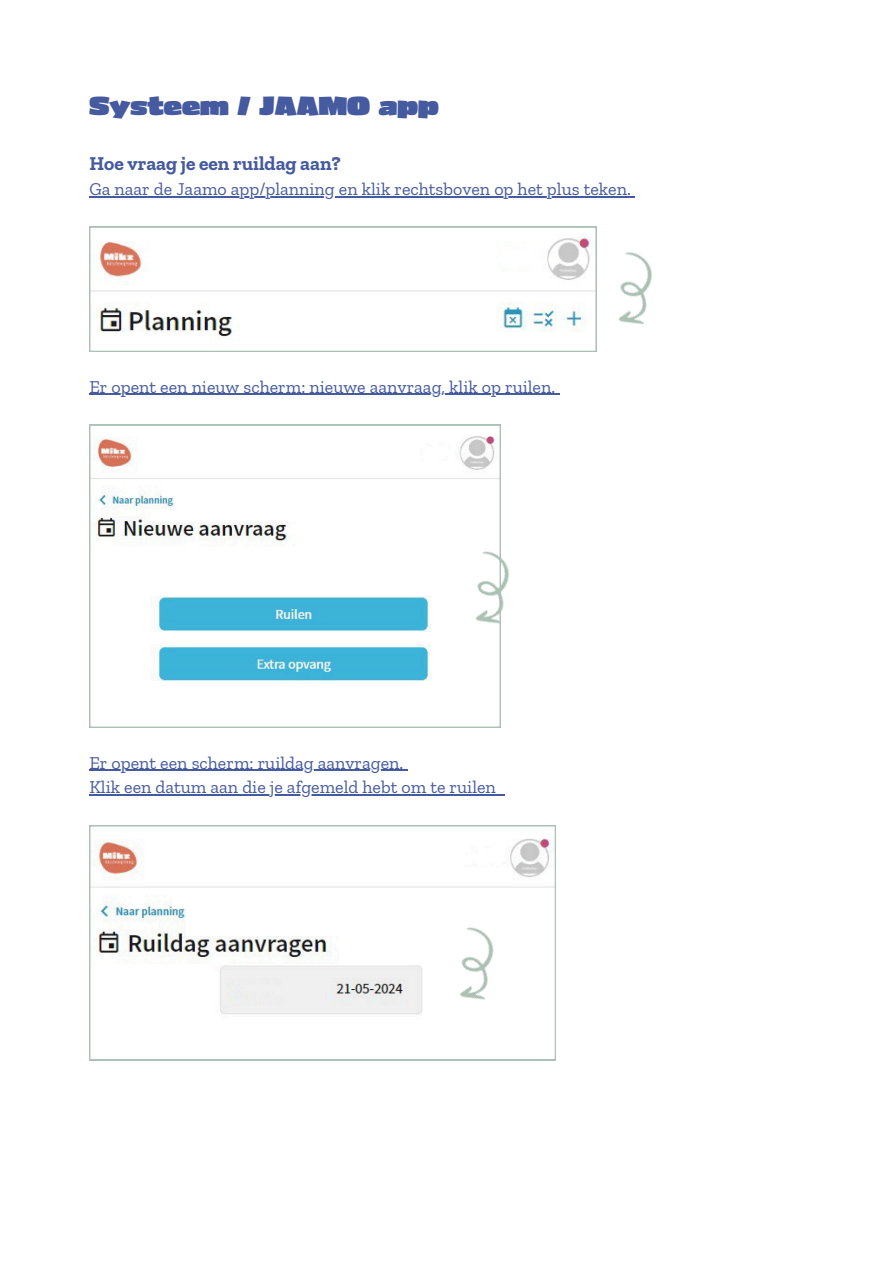
<style>
.page{position:relative;width:894px;height:1264px;background:#fff}
.page>*{position:absolute;margin:0;border:0;box-sizing:border-box;transform-origin:0 0}
.t1{font:900 25.5px "Asphalt";color:#455a9f}
.t2{font:700 19.5px "Zilla Slab";color:#455a9f}
.t3{font:18px "Zilla Slab";color:#455a9f}
</style>
<div class="page">
<svg style="left:89px;top:227px;width:507px;height:124px"></svg>
<svg style="left:89px;top:425px;width:411px;height:302px"></svg>
<svg style="left:89px;top:825px;width:466px;height:235px"></svg>
<img style="left:571px;top:230px;width:81px;height:118px">
<hr style="left:89px;top:196px;width:541px;height:1px;background:#455a9f">
<hr style="left:89px;top:394px;width:466px;height:1px;background:#455a9f">
<hr style="left:89px;top:769px;width:314px;height:2px;background:#455a9f">
<hr style="left:89px;top:794px;width:407px;height:1px;background:#455a9f">
<img style="left:428px;top:529px;width:82px;height:119px">
<img style="left:412px;top:905px;width:118px;height:118px">
<p class="t1" style="left:89px;top:89px;width:351px">Systeem / JAAMO app</p>
<p class="t2" style="left:89px;top:152px;width:253px">Hoe vraag je een ruildag aan?</p>
<p class="t3" style="left:89px;top:178px;width:543px">Ga naar de Jaamo app/planning en klik rechtsboven op het plus teken.</p>
<p class="t3" style="left:89px;top:376px;width:467px">Er opent een nieuw scherm: nieuwe aanvraag, klik op ruilen.</p>
<p class="t3" style="left:89px;top:751px;width:315px">Er opent een scherm: ruildag aanvragen.</p>
<p class="t3" style="left:89px;top:776px;width:408px">Klik een datum aan die je afgemeld hebt om te ruilen</p>
</div>
